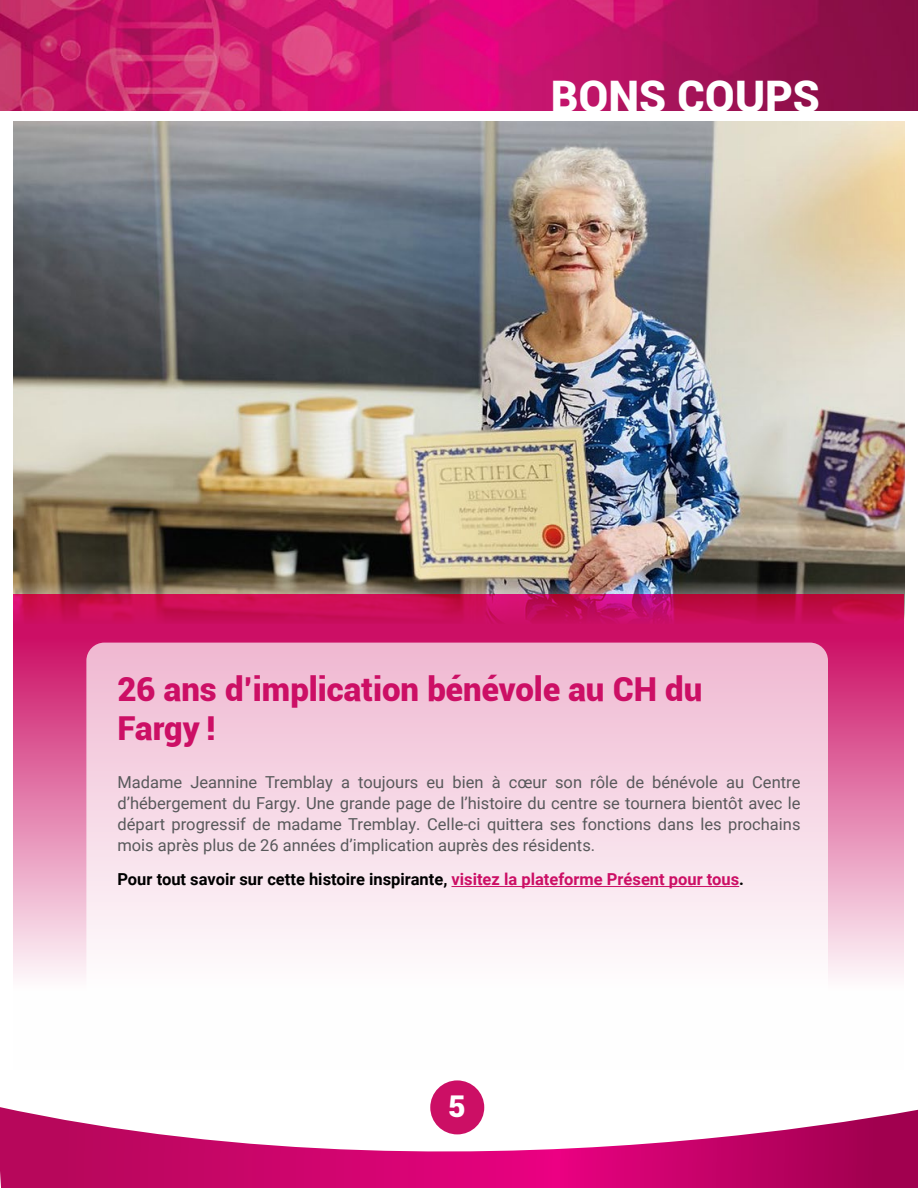
<style>
.page{position:relative;width:918px;height:1188px;background:#fff}
.page>*{position:absolute;margin:0;border:0;box-sizing:border-box;transform-origin:0 0}
.titre_1{font:900 43.5px "Roboto";color:#fff}
.titre_rose{font:900 33px/39px "Roboto";color:#cc0f65}
.t1{font:900 30px "Roboto";color:#fff}
.texte_courant{font:16.5px/21px "Roboto";color:#58595b;text-align:justify}
.texte_courant-2{font:700 16.5px "Roboto";color:#000}
.s1{color:#cc0f65}
</style>
<div class="page">
<img style="left:14px;top:122px;width:890px;height:472px">
<svg style="left:14px;top:594px;width:890px;height:384px;background:#d74c88"></svg>
<svg style="left:86px;top:643px;width:742px;height:524px"></svg>
<svg style="left:0;top:1091px;width:918px;height:97px"></svg>
<div style="left:430px;top:1080px;width:54px;height:54px;background:#cc0f65;border-radius:50%"></div>
<img style="left:0;top:0;width:918px;height:111px">
<hr style="left:451px;top:886px;width:288px;height:1px;background:#cc0f65">
<p class="titre_1" style="left:551px;top:66px;width:271px">BONS COUPS</p>
<p class="titre_rose" style="left:117px;top:668px;width:586px">26 ans d’implication bénévole au CH du<br>Fargy !</p>
<p class="texte_courant" style="left:117px;top:771px;width:685px">Madame Jeannine Tremblay a toujours eu bien à cœur son rôle de bénévole au Centre d’hébergement du Fargy. Une grande page de l’histoire du centre se tournera bientôt avec le départ progressif de madame Tremblay. Celle-ci quittera ses fonctions dans les prochains mois après plus de 26 années d’implication auprès des résidents.</p>
<p class="texte_courant-2" style="left:117px;top:868px;width:628px">Pour tout savoir sur cette histoire inspirante, <span class="s1">visitez la plateforme Présent pour tous</span>.</p>
<p class="t1" style="left:448px;top:1085px;width:19px">5</p>
</div>
